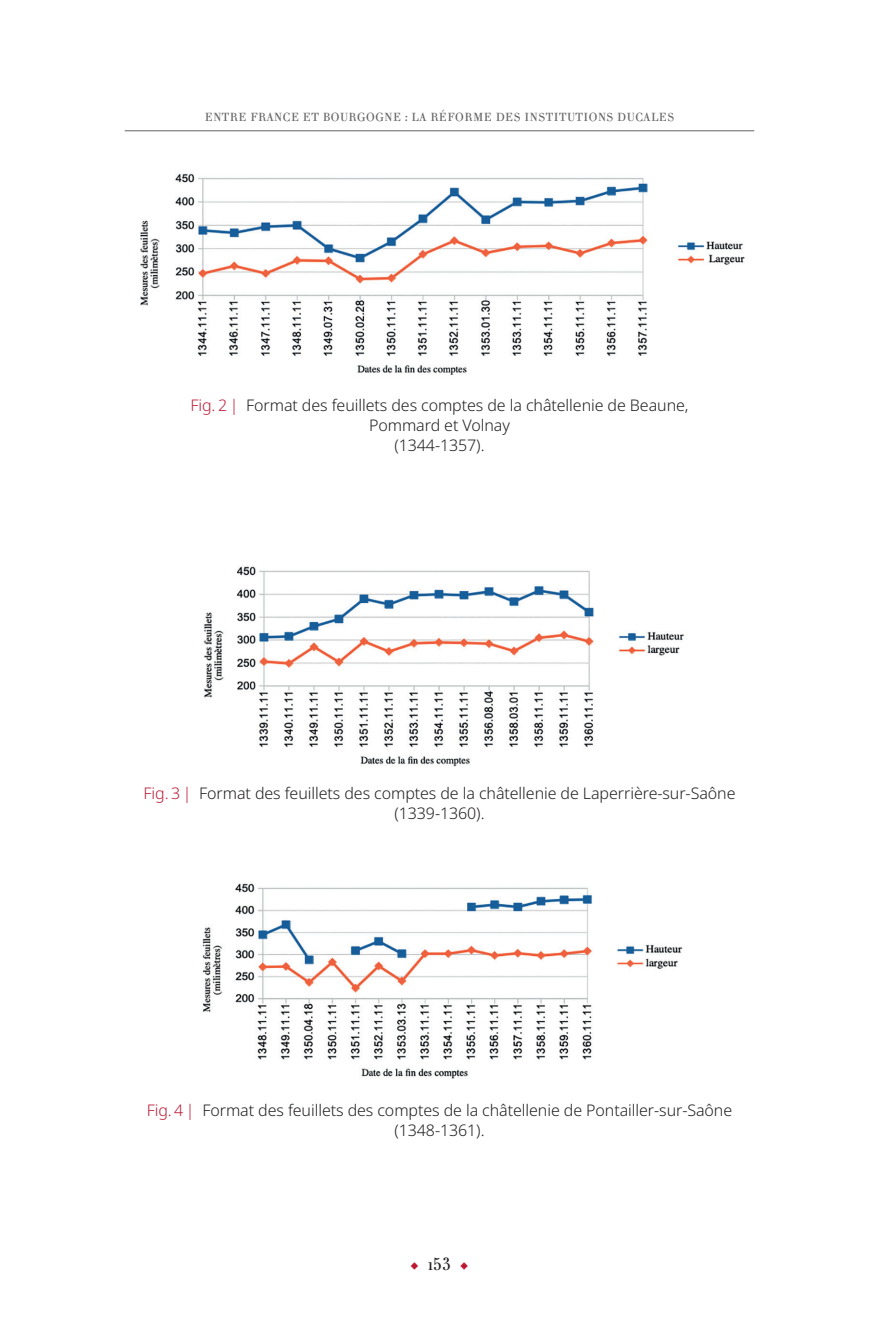
<style>
.page{position:relative;width:879px;height:1333px;background:#fff}
.page>*{position:absolute;margin:0;border:0;box-sizing:border-box;transform-origin:0 0}
.t1{font:18px "Carta Nova Texte";color:#231f20}
.t2{font:300 16px/20px "Noto Sans";letter-spacing:-.005em;color:#231f20;text-align:center}
.t3{font:12px "Carta Nova Texte";letter-spacing:.04em;color:#636366}
.s1{color:#bc1e39}
.s2{font-weight:700;font-style:italic;font-size:12px;color:#bd1832}
</style>
<div class="page">
<hr style="left:125px;top:130px;width:629px;height:1px;background:#636366">
<img style="left:140px;top:173px;width:605px;height:202px">
<img style="left:204px;top:566px;width:481px;height:201px">
<img style="left:202px;top:883px;width:481px;height:196px">
<p class="t3" style="left:205px;top:109px;width:439px">ENTRE FRANCE ET BOURGOGNE : LA RÉFORME DES INSTITUTIONS DUCALES</p>
<p class="t2" style="left:190px;top:396px;width:499px"><span class="s1">Fig. 2 |</span> Format des feuillets des comptes de la châtellenie de Beaune,<br>Pommard et Volnay<br>(1344-1357).</p>
<p class="t2" style="left:143px;top:783px;width:593px"><span class="s1">Fig. 3 |</span> Format des feuillets des comptes de la châtellenie de Laperrière-sur-Saône (1339-1360).</p>
<p class="t2" style="left:147px;top:1100px;width:587px"><span class="s1">Fig. 4 |</span> Format des feuillets des comptes de la châtellenie de Pontailler-sur-Saône (1348-1361).</p>
<p class="t1" style="left:411px;top:1253px;width:59px"><span class="s2">◆</span> 153 <span class="s2">◆</span></p>
</div>
